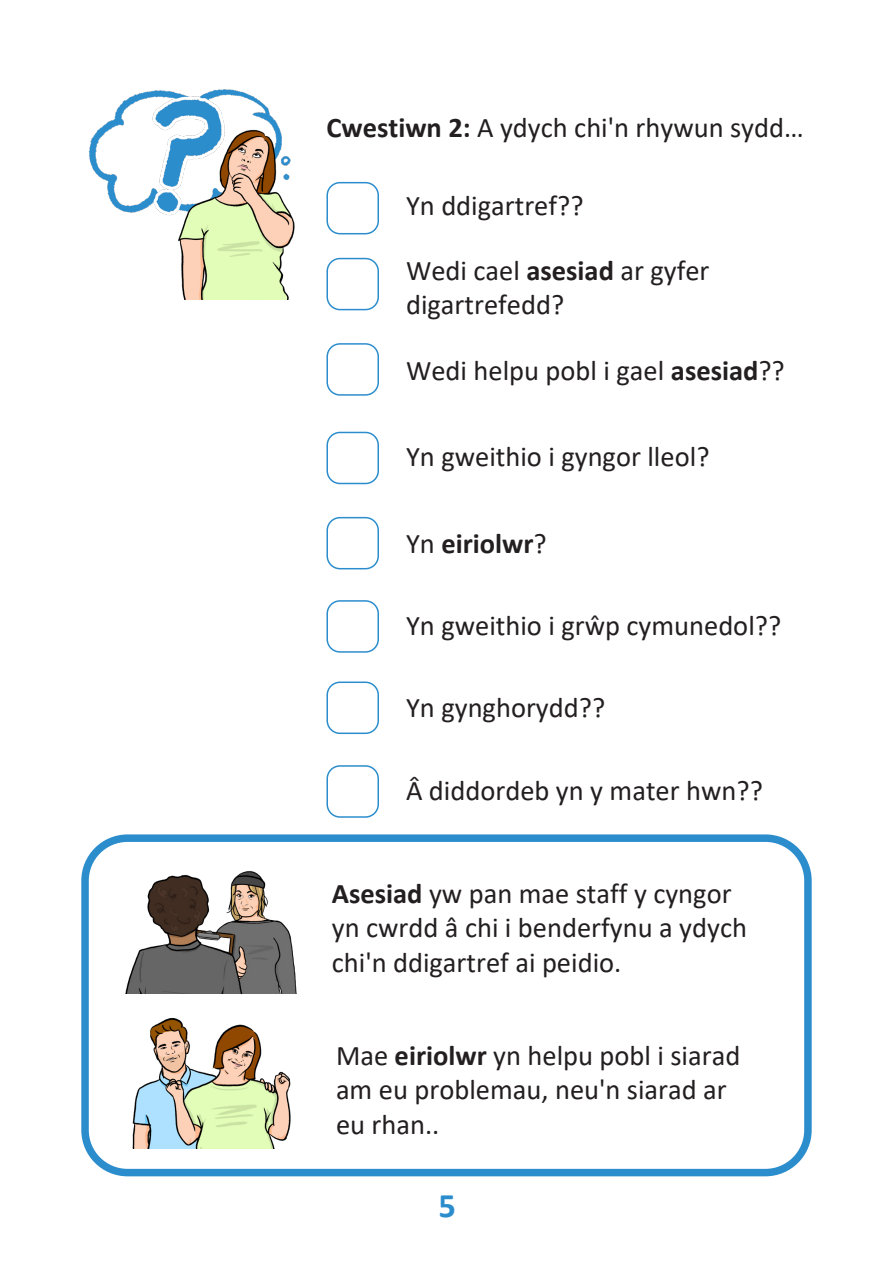
<style>
.page{position:relative;width:893px;height:1263px;background:#fff}
.page>*{position:absolute;margin:0;border:0;box-sizing:border-box;transform-origin:0 0}
.t1{font:700 34.5px "Calibri";color:#2c8dcd}
.t2{font:28.5px/34.2px "Calibri";color:#231f20}
.t3{font:700 28.5px "Calibri";color:#231f20}
.s1{font-weight:700}
.s2{font-weight:400}
</style>
<div class="page">
<img style="left:89px;top:89px;width:206px;height:210px">
<div style="left:326px;top:182px;width:53px;height:52px;border:2px solid #2c8dcd;border-radius:13px"></div>
<svg style="left:329px;top:258px;width:50px;height:52px"></svg>
<div style="left:326px;top:258px;width:53px;height:52px;border:2px solid #2c8dcd;border-radius:13px"></div>
<div style="left:326px;top:343px;width:53px;height:53px;border:2px solid #2c8dcd;border-radius:13px"></div>
<div style="left:326px;top:432px;width:53px;height:52px;border:2px solid #2c8dcd;border-radius:13px"></div>
<div style="left:326px;top:517px;width:53px;height:52px;border:2px solid #2c8dcd;border-radius:13px"></div>
<div style="left:326px;top:600px;width:53px;height:53px;border:2px solid #2c8dcd;border-radius:13px"></div>
<div style="left:326px;top:681px;width:53px;height:53px;border:2px solid #2c8dcd;border-radius:13px"></div>
<div style="left:326px;top:765px;width:53px;height:53px;border:2px solid #2c8dcd;border-radius:13px"></div>
<div style="left:81px;top:834px;width:731px;height:342px;border:8px solid #2c8dcd;border-radius:43px"></div>
<img style="left:132px;top:1017px;width:159px;height:132px">
<img style="left:125px;top:871px;width:172px;height:122px">
<p class="t2" style="left:326px;top:110px;width:479px"><span class="s1">Cwestiwn 2</span><span class="s1">:</span> A ydych chi'n rhywun sydd…</p>
<p class="t2" style="left:406px;top:188px;width:179px">Yn ddigartref??</p>
<p class="t2" style="left:406px;top:252px;width:305px">Wedi cael <span class="s1">asesiad</span> ar gyfer digartrefedd?</p>
<p class="t2" style="left:406px;top:352px;width:380px">Wedi helpu pobl i gael <span class="s1">asesiad</span>??</p>
<p class="t2" style="left:406px;top:439px;width:305px">Yn gweithio i gyngor lleol?</p>
<p class="t3" style="left:406px;top:523px;width:142px"><span class="s2">Yn</span> eiriolwr<span class="s2">?</span></p>
<p class="t2" style="left:406px;top:608px;width:377px">Yn gweithio i grŵp cymunedol??</p>
<p class="t2" style="left:406px;top:690px;width:201px">Yn gynghorydd??</p>
<p class="t2" style="left:406px;top:772px;width:358px">Â diddordeb yn y mater hwn??</p>
<p class="t2" style="left:332px;top:876px;width:417px"><span class="s1">Asesiad</span> yw pan mae staff y cyngor yn cwrdd â chi i benderfynu a ydych chi'n ddigartref ai peidio.</p>
<p class="t2" style="left:336px;top:1038px;width:406px">Mae <span class="s1">eiriolwr</span> yn helpu pobl i siarad am eu problemau, neu'n siarad ar eu rhan..</p>
<p class="t1" style="left:439px;top:1181px;width:19px">5</p>
</div>
